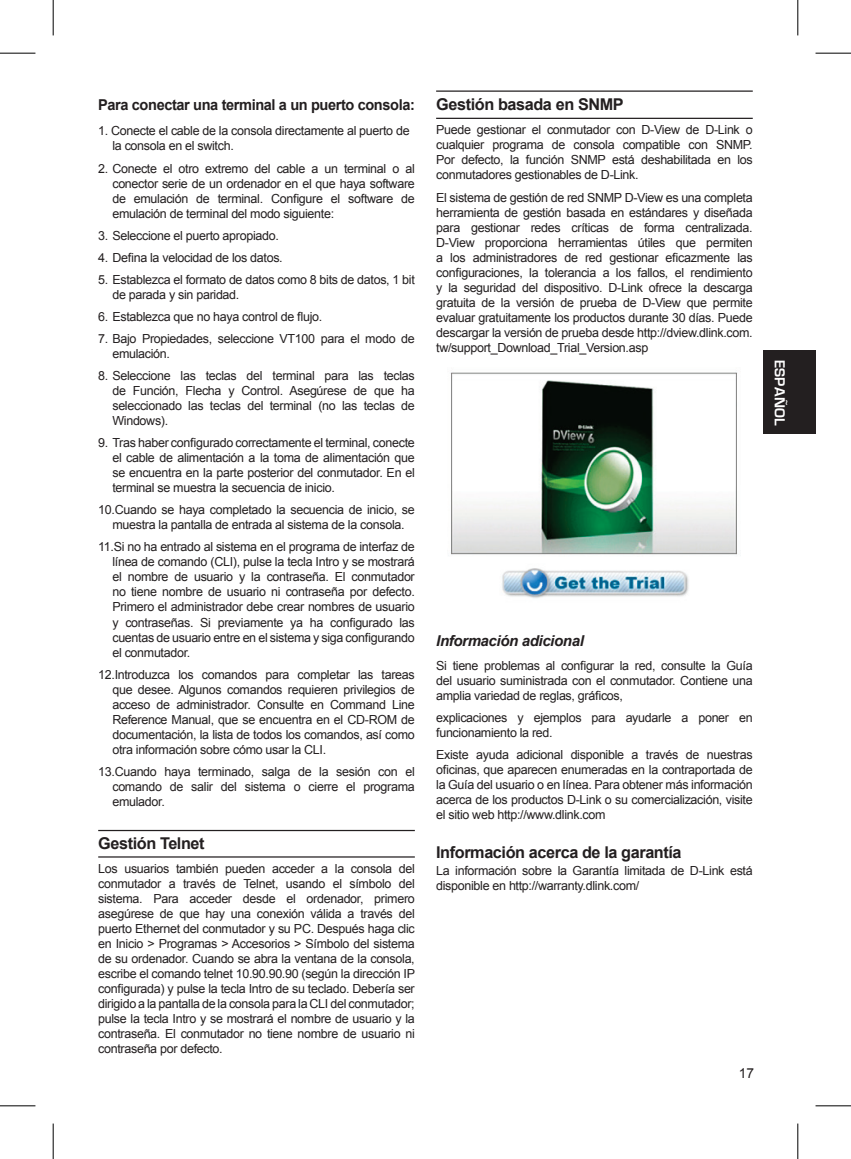
<style>
.page{position:relative;width:851px;height:1159px;background:#fff}
.page>*{position:absolute;margin:0;border:0;box-sizing:border-box;transform-origin:0 0}
.t1{font:700 16.25px "Arial";letter-spacing:-.025em;color:#231f20}
.t2{font:700 15px "Arial";letter-spacing:-.025em;color:#231f20}
.t3{font:italic 700 15px "Arial";letter-spacing:-.025em;color:#231f20}
.t4{font:700 15px "Eurostile";letter-spacing:.03em;color:#fff}
.t5{font:13.75px "Arial";color:#231f20}
.t6{font:12.5px/15px "Arial";letter-spacing:-.025em;color:#231f20;text-align:justify}
</style>
<div class="page">
<div style="left:763px;top:350px;width:52px;height:84px;background:#231f20"></div>
<hr style="left:436px;top:90px;width:316px;height:2px;background:#231f20">
<hr style="left:436px;top:118px;width:316px;height:1px;background:#231f20">
<hr style="left:98px;top:830px;width:317px;height:1px;background:#231f20">
<hr style="left:98px;top:856px;width:317px;height:1px;background:#231f20">
<img style="left:450px;top:372px;width:287px;height:226px">
<hr style="left:0;top:53px;width:35px;height:1px;background:#000">
<hr style="left:815px;top:53px;width:35px;height:1px;background:#000">
<hr style="left:0;top:1105px;width:35px;height:1px;background:#000">
<hr style="left:815px;top:1105px;width:35px;height:1px;background:#000">
<hr style="left:53px;top:0;width:1px;height:35px;background:#000">
<hr style="left:53px;top:1123px;width:1px;height:36px;background:#000">
<hr style="left:797px;top:0;width:1px;height:35px;background:#000">
<hr style="left:797px;top:1123px;width:1px;height:36px;background:#000">
<p class="t2" style="left:98px;top:95px;width:318px">Para conectar una terminal a un puerto consola:</p>
<p class="t6" style="left:112px;top:124px;width:299px;text-indent:-14px">1. Conecte el cable de la consola directamente al puerto de la consola en el switch.</p>
<p class="t6" style="left:112px;top:161px;width:304px;text-indent:-14px">2. Conecte el otro extremo del cable a un terminal o al conector serie de un ordenador en el que haya software de emulación de terminal. Configure el software de emulación de terminal del modo siguiente:</p>
<p class="t6" style="left:98px;top:228px;width:182px">3. Seleccione el puerto apropiado.</p>
<p class="t6" style="left:98px;top:250px;width:186px">4. Defina la velocidad de los datos.</p>
<p class="t6" style="left:112px;top:272px;width:304px;text-indent:-14px">5. Establezca el formato de datos como 8 bits de datos, 1 bit de parada y sin paridad.</p>
<p class="t6" style="left:98px;top:309px;width:225px">6. Establezca que no haya control de flujo.</p>
<p class="t6" style="left:112px;top:331px;width:304px;text-indent:-14px">7. Bajo Propiedades, seleccione VT100 para el modo de emulación.</p>
<p class="t6" style="left:112px;top:368px;width:304px;text-indent:-14px">8. Seleccione las teclas del terminal para las teclas de Función, Flecha y Control. Asegúrese de que ha seleccionado las teclas del terminal (no las teclas de Windows).</p>
<p class="t6" style="left:112px;top:435px;width:304px;text-indent:-14px">9. Tras haber configurado correctamente el terminal, conecte el cable de alimentación a la toma de alimentación que se encuentra en la parte posterior del conmutador. En el terminal se muestra la secuencia de inicio.</p>
<p class="t6" style="left:98px;top:502px;width:318px;text-align:center">10.Cuando se haya completado la secuencia de inicio, se muestra la pantalla de entrada al sistema de la consola.</p>
<p class="t6" style="left:112px;top:540px;width:304px;text-indent:-14px">11.Si no ha entrado al sistema en el programa de interfaz de línea de comando (CLI), pulse la tecla Intro y se mostrará el nombre de usuario y la contraseña. El conmutador no tiene nombre de usuario ni contraseña por defecto.<br>Primero el administrador debe crear nombres de usuario y contraseñas. Si previamente ya ha configurado las cuentas de usuario entre en el sistema y siga configurando el conmutador.</p>
<p class="t6" style="left:112px;top:667px;width:304px;text-indent:-14px">12.Introduzca los comandos para completar las tareas que desee. Algunos comandos requieren privilegios de acceso de administrador. Consulte en Command Line Reference Manual, que se encuentra en el CD-ROM de documentación, la lista de todos los comandos, así como otra información sobre cómo usar la CLI.</p>
<p class="t6" style="left:112px;top:764px;width:304px;text-indent:-14px">13.Cuando haya terminado, salga de la sesión con el comando de salir del sistema o cierre el programa emulador.</p>
<h1 class="t1" style="left:98px;top:832px;width:108px">Gestión Telnet</h1>
<p class="t6" style="left:98px;top:861px;width:318px">Los usuarios también pueden acceder a la consola del conmutador a través de Telnet, usando el símbolo del sistema. Para acceder desde el ordenador, primero asegúrese de que hay una conexión válida a través del puerto Ethernet del conmutador y su PC. Después haga clic en Inicio &gt; Programas &gt; Accesorios &gt; Símbolo del sistema de su ordenador. Cuando se abra la ventana de la consola, escribe el comando telnet 10.90.90.90 (según la dirección IP configurada) y pulse la tecla Intro de su teclado. Debería ser dirigido a la pantalla de la consola para la CLI del conmutador; pulse la tecla Intro y se mostrará el nombre de usuario y la contraseña. El conmutador no tiene nombre de usuario ni contraseña por defecto.</p>
<h1 class="t1" style="left:436px;top:94px;width:189px">Gestión basada en SNMP</h1>
<p class="t6" style="left:436px;top:123px;width:318px">Puede gestionar el conmutador con D-View de D-Link o cualquier programa de consola compatible con SNMP.<br>Por defecto, la función SNMP está deshabilitada en los conmutadores gestionables de D-Link.</p>
<p class="t6" style="left:436px;top:190px;width:318px">El sistema de gestión de red SNMP D-View es una completa herramienta de gestión basada en estándares y diseñada para gestionar redes críticas de forma centralizada.<br>D-View proporciona herramientas útiles que permiten a los administradores de red gestionar eficazmente las configuraciones, la tolerancia a los fallos, el rendimiento y la seguridad del dispositivo. D-Link ofrece la descarga gratuita de la versión de prueba de D-View que permite evaluar gratuitamente los productos durante 30 días. Puede descargar la versión de prueba desde http://dview.dlink.com. tw/support_Download_Trial_Version.asp</p>
<p class="t4" style="left:787px;top:359px;width:68px;rotate:90deg">ESPAÑOL</p>
<p class="t3" style="left:436px;top:630px;width:149px">Información adicional</p>
<p class="t6" style="left:436px;top:658px;width:318px">Si tiene problemas al configurar la red, consulte la Guía del usuario suministrada con el conmutador. Contiene una amplia variedad de reglas, gráficos,</p>
<p class="t6" style="left:436px;top:710px;width:318px">explicaciones y ejemplos para ayudarle a poner en funcionamiento la red.</p>
<p class="t6" style="left:436px;top:747px;width:318px">Existe ayuda adicional disponible a través de nuestras oficinas, que aparecen enumeradas en la contraportada de la Guía del usuario o en línea. Para obtener más información acerca de los productos D-Link o su comercialización, visite el sitio web http://www.dlink.com</p>
<h1 class="t1" style="left:436px;top:841px;width:247px">Información acerca de la garantía</h1>
<p class="t6" style="left:436px;top:863px;width:318px">La información sobre la Garantía limitada de D-Link está disponible en http://warranty.dlink.com/</p>
<p class="t5" style="left:738px;top:1064px;width:17px">17</p>
</div>
